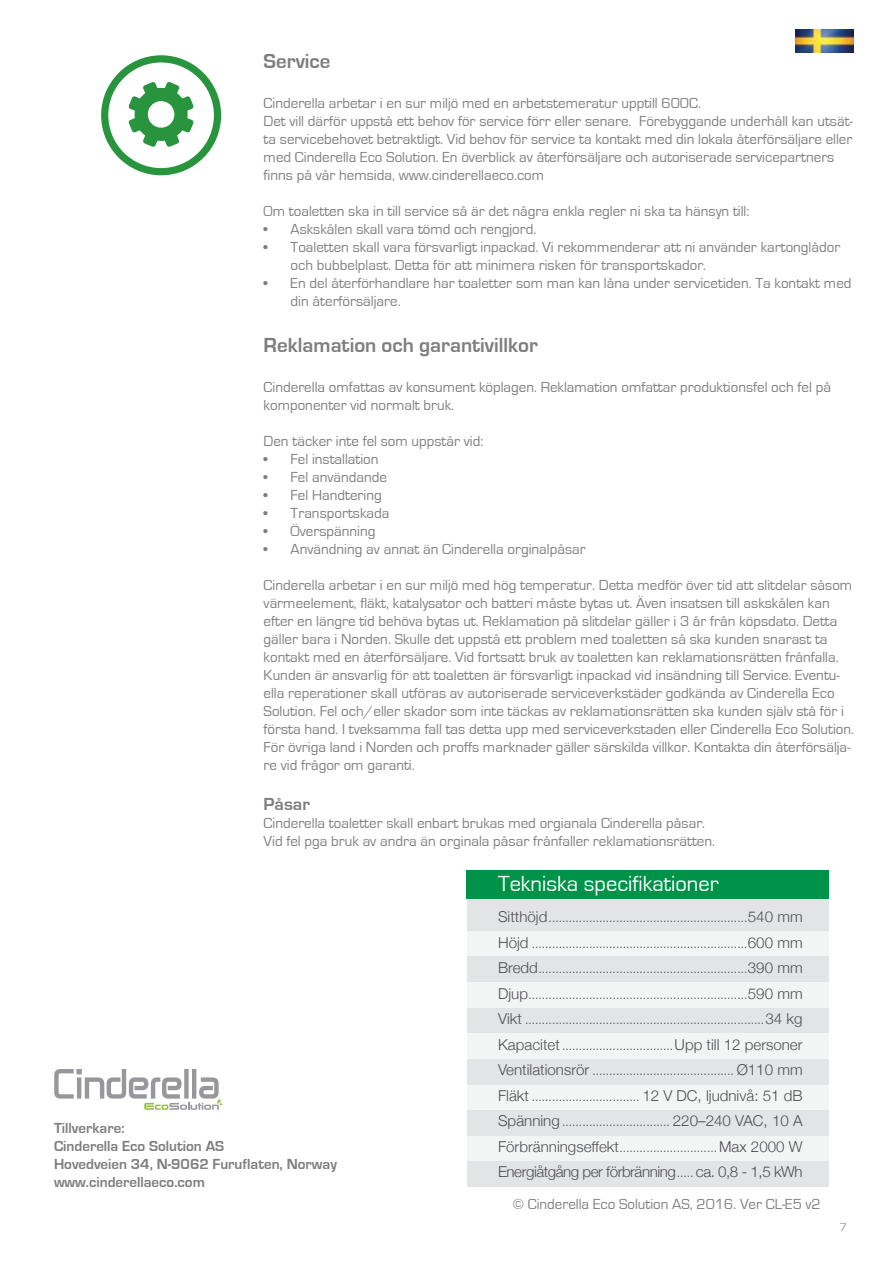
<style>
.page{position:relative;width:893px;height:1263px;background:#fff}
.page>*{position:absolute;margin:0;border:0;box-sizing:border-box;transform-origin:0 0}
.t1{font:22.5px "Eurostile";color:#fff}
.t2{font:700 21px "Eurostile";color:#7e7e80}
.t3{font:700 18px "Eurostile";color:#7e7e80}
.t4{font:15px/18px "Eurostile";color:#7e7e80}
.t5{font:700 15px/18px "Eurostile";color:#7e7e80}
.t6{font:300 15px "Helvetica Neue";letter-spacing:-.03em;color:#504f53}
.t7{font:300 12px/25.5px "Helvetica Neue";color:#504f53;text-align:justify}
.t8{font:12px "Eurostile";color:#999}
.s1{font-size:15px}
.s2{font-size:12px}
</style>
<div class="page">
<img style="left:795px;top:30px;width:58px;height:22px">
<svg style="left:101px;top:55px;width:120px;height:120px"></svg>
<div style="left:468px;top:1136px;width:361px;height:25px;background:#f3f4f4"></div>
<div style="left:468px;top:899px;width:361px;height:32px;background:#e3e4e6"></div>
<div style="left:468px;top:931px;width:361px;height:25px;background:#f3f4f4"></div>
<div style="left:468px;top:956px;width:361px;height:26px;background:#e3e4e6"></div>
<div style="left:468px;top:982px;width:361px;height:26px;background:#f3f4f4"></div>
<div style="left:468px;top:1008px;width:361px;height:25px;background:#e3e4e6"></div>
<div style="left:468px;top:1033px;width:361px;height:26px;background:#f3f4f4"></div>
<div style="left:468px;top:1059px;width:361px;height:26px;background:#e3e4e6"></div>
<div style="left:468px;top:1085px;width:361px;height:25px;background:#f3f4f4"></div>
<div style="left:468px;top:1110px;width:361px;height:26px;background:#e3e4e6"></div>
<div style="left:468px;top:1161px;width:361px;height:26px;background:#e3e4e6"></div>
<div style="left:467px;top:871px;width:362px;height:28px;background:#009248"></div>
<svg style="left:54px;top:1069px;width:169px;height:41px"></svg>
<h2 class="t2" style="left:264px;top:50px;width:68px">Service</h2>
<p class="t4" style="left:264px;top:94px;width:591px">Cinderella arbetar i en sur miljö med en arbetstemeratur upptill 600C.<br>Det vill därför uppstå ett behov för service förr eller senare. Förebyggande underhåll kan utsät&shy;ta servicebehovet betraktligt. Vid behov för service ta kontakt med din lokala återförsäljare eller med Cinderella Eco Solution. En överblick av återförsäljare och autoriserade servicepartners finns på vår hemsida, www.cinderellaeco.com</p>
<p class="t4" style="left:264px;top:202px;width:487px">Om toaletten ska in till service så är det några enkla regler ni ska ta hänsyn till:</p>
<p class="t4" style="left:264px;top:220px;width:274px">• Askskålen skall vara tömd och rengjord.</p>
<p class="t4" style="left:291px;top:238px;width:551px;text-indent:-27px">• Toaletten skall vara försvarligt inpackad. Vi rekommenderar att ni använder kartonglådor och bubbelplast. Detta för att minimera risken för transportskador.</p>
<p class="t4" style="left:291px;top:274px;width:562px;text-indent:-27px">• En del återförhandlare har toaletter som man kan låna under servicetiden. Ta kontakt med din återförsäljare.</p>
<h2 class="t2" style="left:264px;top:334px;width:276px">Reklamation och garantivillkor</h2>
<p class="t4" style="left:264px;top:378px;width:569px">Cinderella omfattas av konsument köplagen. Reklamation omfattar produktionsfel och fel på komponenter vid normalt bruk.</p>
<p class="t4" style="left:264px;top:432px;width:221px">Den täcker inte fel som uppstår vid:</p>
<p class="t4" style="left:264px;top:450px;width:116px">• Fel installation</p>
<p class="t4" style="left:264px;top:468px;width:125px">• Fel användande</p>
<p class="t4" style="left:264px;top:486px;width:120px">• Fel Handtering</p>
<p class="t4" style="left:264px;top:504px;width:127px">• Transportskada</p>
<p class="t4" style="left:264px;top:522px;width:113px">• Överspänning</p>
<p class="t4" style="left:264px;top:540px;width:324px">• Användning av annat än Cinderella orginalpåsar</p>
<p class="t4" style="left:264px;top:576px;width:592px">Cinderella arbetar i en sur miljö med hög temperatur. Detta medför över tid att slitdelar såsom värmeelement, fläkt, katalysator och batteri måste bytas ut. Även insatsen till askskålen kan efter en längre tid behöva bytas ut. Reklamation på slitdelar gäller i 3 år från köpsdato. Detta gäller bara i Norden. Skulle det uppstå ett problem med toaletten så ska kunden snarast ta kontakt med en återförsäljare. Vid fortsatt bruk av toaletten kan reklamationsrätten frånfalla.<br>Kunden är ansvarlig för att toaletten är försvarligt inpackad vid insändning till Service. Eventu&shy;ella reperationer skall utföras av autoriserade serviceverkstäder godkända av Cinderella Eco Solution. Fel och/eller skador som inte täckas av reklamationsrätten ska kunden själv stå för i första hand. I tveksamma fall tas detta upp med serviceverkstaden eller Cinderella Eco Solution.<br>För övriga land i Norden och proffs marknader gäller särskilda villkor. Kontakta din återförsälja&shy;re vid frågor om garanti.</p>
<p class="t3" style="left:264px;top:794px;width:48px">Påsar</p>
<p class="t4" style="left:264px;top:814px;width:453px">Cinderella toaletter skall enbart brukas med orgianala Cinderella påsar.<br>Vid fel pga bruk av andra än orginala påsar frånfaller reklamationsrätten.</p>
<p class="t5" style="left:54px;top:1120px;width:284px">Tillverkare:<br>Cinderella Eco Solution AS<br>Hovedveien 34, N-9062 Furuflaten, Norway www.cinderellaeco.com</p>
<h1 class="t1" style="left:498px;top:871px;width:222px">Tekniska specifikationer</h1>
<p class="t7" style="left:498px;top:904px;width:306px"><span class="s1">Sitthöjd</span>...........................................................<span class="s1">540 mm Höjd</span> ................................................................<span class="s1">600 mm Bredd</span>..............................................................<span class="s1">390 mm Djup</span>.................................................................<span class="s1">590 mm Vikt</span> .......................................................................<span class="s1">34 kg Kapacitet</span> .................................<span class="s1">Upp till 12 personer Ventilationsrör</span> .......................................... <span class="s1">Ø110 mm Fläkt</span> ................................ <span class="s1">12 V DC, ljudnivå: 51 dB Spänning</span> ................................ <span class="s1">220–240 VAC, 10 A Förbränningseffekt</span>............................. <span class="s1">Max 2000 W</span></p>
<p class="t6" style="left:498px;top:1160px;width:306px">Energiåtgång per förbränning<span class="s2">.....</span> ca. 0,8 - 1,5 kWh</p>
<p class="t4" style="left:513px;top:1195px;width:309px">© Cinderella Eco Solution AS, 2016. Ver CL-E5 v2</p>
<p class="t8" style="left:840px;top:1220px;width:9px">7</p>
</div>
